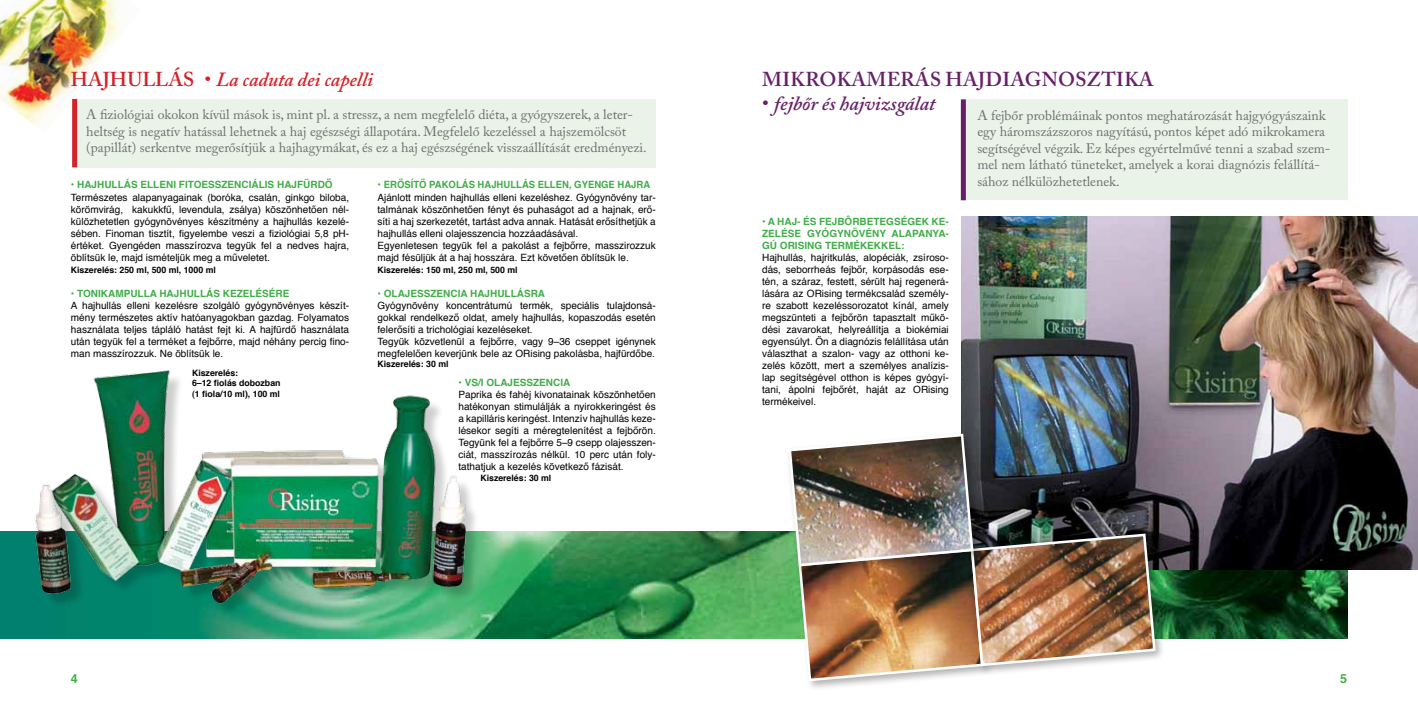
<style>
.page{position:relative;width:1418px;height:709px;background:#fff}
.page>*{position:absolute;margin:0;border:0;box-sizing:border-box;transform-origin:0 0}
.t1{font:italic 600 20px "Adobe Caslon Pro";color:#d2232a}
.t2{font:600 20px "Adobe Caslon Pro";letter-spacing:.015em;color:#661f68}
.t3{font:italic 600 20px "Adobe Caslon Pro";color:#661f68}
.t4{font:13.75px/16.5px "Adobe Caslon Pro";color:#6d6e71}
.t5{font:700 12.5px "Helvetica";color:#41ad49}
.t6{font:10px/12px "Helvetica";color:#000;text-align:justify}
.t7{font:700 10px "Helvetica";color:#41ad49}
.t8{font:700 10px "Helvetica";color:#41ad49;scale:.95 1}
.t9{font:700 10px "Helvetica";letter-spacing:.055em;color:#41ad49}
.t10{font:700 8.75px/10.5px "Helvetica";color:#000}
.s1{font-style:normal}
.s2{font-weight:400;font-style:normal}
</style>
<div class="page">
<img style="left:0;top:0;width:122px;height:127px">
<div style="left:72px;top:99px;width:584px;height:68px;background:#eaf3e7"></div>
<div style="left:961px;top:99px;width:385px;height:101px;background:#eaf3e7"></div>
<img style="left:0;top:531px;width:1346px;height:107px">
<img style="left:17px;top:370px;width:458px;height:269px">
<div style="left:72px;top:99px;width:5px;height:68px;background:#d2232a"></div>
<div style="left:960px;top:99px;width:5px;height:101px;background:#661f68"></div>
<img style="left:961px;top:216px;width:456px;height:353px">
<div style="left:795px;top:545px;width:197px;height:145px;background:#000;opacity:.3"></div>
<div style="left:967px;top:530px;width:198px;height:145px;background:#000;opacity:.3"></div>
<div style="left:785px;top:430px;width:197px;height:146px;background:#000;opacity:.3"></div>
<img style="left:787px;top:432px;width:370px;height:250px">
<h1 class="t1" style="left:71px;top:67px;width:303px"><span class="s1">HAJHULLÁS</span> <span class="s2">•</span> La caduta dei capelli</h1>
<h1 class="t2" style="left:762px;top:67px;width:107px">MIKROKAME</h1>
<h1 class="t2" style="left:900px;top:67px;width:59px">RÁS HAJ</h1>
<h1 class="t2" style="left:985px;top:67px;width:164px">DIAGNOSZTIKA</h1>
<h1 class="t3" style="left:762px;top:91px;width:175px"><span class="s2">•</span> fejbőr és hajvizsgálat</h1>
<p class="t4" style="left:86px;top:106px;width:562px">A fiziológiai okokon kívül mások is, mint pl. a stressz, a nem megfelelő diéta, a gyógyszerek, a leter&shy;heltség is negatív hatással lehetnek a haj egészségi állapotára. Megfelelő kezeléssel a hajszemölcsöt (papillát) serkentve megerősítjük a hajhagymákat, és ez a haj egészségének visszaállítását eredményezi.</p>
<p class="t4" style="left:977px;top:107px;width:354px">A fejbőr problémáinak pontos meghatározását hajgyógyászaink egy háromszázszoros nagyítású, pontos képet adó mikrokamera segítségével végzik. Ez képes egyértelművé tenni a szabad szem&shy;mel nem látható tüneteket, amelyek a korai diagnózis felállítá&shy;sához nélkülözhetetlenek.</p>
<p class="t7" style="left:71px;top:177px;width:41px">• HAJHULLÁ</p>
<p class="t7" style="left:131px;top:177px;width:202px">S ELLENI FITOESSZENCIÁLIS HAJFÜRDŐ</p>
<p class="t6" style="left:71px;top:191px;width:280px">Természetes alapanyagainak (boróka, csalán, ginkgo biloba, körömvirág, kakukkfű, levendula, zsálya) köszönhetően nél&shy;külözhetetlen gyógynövényes készítmény a hajhullás kezelé&shy;sében. Finoman tisztít, figyelembe veszi a fiziológiai 5,8 pH&shy;értéket. Gyengéden masszírozva tegyük fel a nedves hajra, öblítsük le, majd ismételjük meg a műveletet.</p>
<p class="t10" style="left:71px;top:264px;width:146px">Kiszerelés: 250 ml, 500 ml, 1000 ml</p>
<p class="t7" style="left:71px;top:285px;width:67px">• TONIKAMPULL</p>
<p class="t7" style="left:150px;top:285px;width:45px">A HAJHULLÁ</p>
<p class="t7" style="left:213px;top:285px;width:78px">S KEZELÉSÉRE</p>
<p class="t6" style="left:71px;top:299px;width:280px">A hajhullás elleni kezelésre szolgáló gyógynövényes készít&shy;mény természetes aktív hatóanyagokban gazdag. Folyamatos használata teljes tápláló hatást fejt ki. A hajfürdő használata után tegyük fel a terméket a fejbőrre, majd néhány percig fino&shy;man masszírozzuk. Ne öblítsük le.</p>
<p class="t9" style="left:377px;top:177px;width:60px">• Erősítő pako</p>
<p class="t8" style="left:456px;top:177px;width:147px">lás hajhullás ellen, gyenge</p>
<p class="t8" style="left:617px;top:177px;width:28px">hajra</p>
<p class="t6" style="left:377px;top:191px;width:280px;text-align:left">Ajánlott minden hajhullás elleni kezeléshez. Gyógynövény tar&shy;talmának köszönhetően fényt és puhaságot ad a hajnak, erő&shy;síti a haj szerkezetét, tartást adva annak. Hatását erősíthetjük a hajhullás elleni olajesszencia hozzáadásával.<br>Egyenletesen tegyük fel a pakolást a fejbőrre, masszirozzuk majd fésüljük át a haj hosszára. Ezt követően öblítsük le.</p>
<p class="t10" style="left:377px;top:264px;width:142px">Kiszerelés: 150 ml, 250 ml, 500 ml</p>
<p class="t7" style="left:377px;top:285px;width:128px">• OLAJESSZENCIA HAJHULLÁ</p>
<p class="t7" style="left:524px;top:285px;width:23px">SRA</p>
<p class="t6" style="left:377px;top:299px;width:280px;text-align:left">Gyógynövény koncentrátumú termék, speciális tulajdonsá&shy;gokkal rendelkező oldat, amely hajhullás, kopaszodás esetén felerősíti a trichológiai kezeléseket.<br>Tegyük közvetlenül a fejbőrre, vagy 9–36 cseppet igénynek megfelelően keverjünk bele az ORising pakolásba, hajfürdőbe.</p>
<p class="t10" style="left:377px;top:359px;width:73px">Kiszerelés: 30 ml</p>
<p class="t7" style="left:762px;top:213px;width:113px">• A haj- és fejbôrbetegségek</p>
<p class="t7" style="left:931px;top:213px;width:19px">ke -</p>
<p class="t7" style="left:762px;top:225px;width:27px">zelése</p>
<p class="t7" style="left:807px;top:225px;width:106px">gyógynövény alapan</p>
<p class="t7" style="left:932px;top:225px;width:18px">ya-</p>
<p class="t7" style="left:762px;top:237px;width:39px">gú ORising</p>
<p class="t7" style="left:825px;top:237px;width:8px">termékekke</p>
<p class="t7" style="left:895px;top:237px;width:11px">l:</p>
<p class="t6" style="left:762px;top:252px;width:188px">Hajhullás, hajritkulás, alopéciák, zsíroso&shy;dás, seborrheás fejbőr, korpásodás ese&shy;tén, a száraz, festett, sérült haj regenerá&shy;lására az ORising termékcsalád személy&shy;re szabott kezeléssorozatot kínál, amely megszünteti a fejbőrön tapasztalt műkö&shy;dési zavarokat, helyreállítja a biokémiai egyensúlyt. Ön a diagnózis felállítása után választhat a szalon- vagy az otthoni ke&shy;zelés között, mert a személyes analízis&shy;lap segítségével otthon is képes gyógyí&shy;tani, ápolni fejbőrét, haját az ORising termékeivel.</p>
<p class="t10" style="left:192px;top:367px;width:90px">Kiszerelés:<br>6–12 fiolás dobozban (1 fiola/10 ml), 100 ml</p>
<p class="t7" style="left:458px;top:374px;width:113px">• VS/I OLAJESSZENCIA</p>
<p class="t6" style="left:458px;top:389px;width:199px">Paprika és fahéj kivonatainak köszönhetően hatékonyan stimulálják a nyirokkeringést és a kapilláris keringést. Intenzív hajhullás keze&shy;lésekor segíti a méregtelenítést a fejbőrön.<br>Tegyünk fel a fejbőrre 5–9 csepp olajesszen&shy;ciát, masszírozás nélkül. 10 perc után foly&shy;tathatjuk a kezelés következő fázisát.</p>
<p class="t10" style="left:480px;top:472px;width:73px">Kiszerelés: 30 ml</p>
<p class="t5" style="left:71px;top:668px;width:8px">4</p>
<p class="t5" style="left:1340px;top:668px;width:8px">5</p>
</div>
